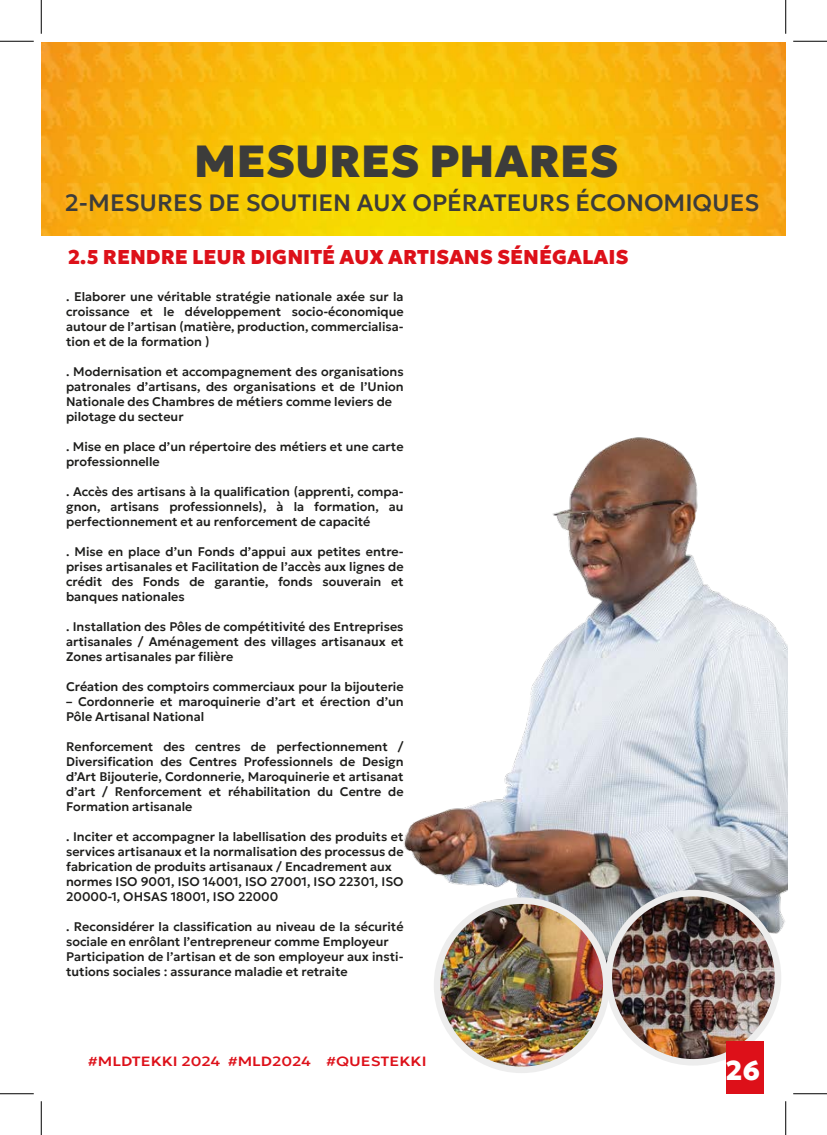
<style>
.page{position:relative;width:827px;height:1135px;background:#fff}
.page>*{position:absolute;margin:0;border:0;box-sizing:border-box;transform-origin:0 0}
.t1{font:900 45px "Geologica";color:#3c3c3b}
.t2{font:900 27.5px "Geologica";color:#fff}
.t3{font:500 23.62px "Geologica";color:#3c3c3b}
.t4{font:900 20px "Geologica";color:#dd1019}
.t5{font:500 13.38px "Geologica";color:#dd1019;scale:1.18 1}
.t6{font:500 12.5px/15px "Geologica";color:#1d1d1b;text-align:justify}
</style>
<div class="page">
<img style="left:41px;top:42px;width:744px;height:194px">
<img style="left:403px;top:437px;width:384px;height:539px">
<div style="left:434px;top:897px;width:175px;height:176px;background:#ededed;border-radius:50%"></div>
<img style="left:440px;top:904px;width:163px;height:162px;border-radius:81px">
<div style="left:605px;top:890px;width:176px;height:175px;background:#ededed;border-radius:50%"></div>
<img style="left:612px;top:896px;width:162px;height:163px;border-radius:81px">
<div style="left:726px;top:1041px;width:37px;height:53px;background:#dd1019"></div>
<hr style="left:0;top:41px;width:34px;height:1px;background:#000">
<hr style="left:793px;top:41px;width:34px;height:1px;background:#000">
<hr style="left:0;top:1093px;width:34px;height:1px;background:#000">
<hr style="left:793px;top:1093px;width:34px;height:1px;background:#000">
<hr style="left:41px;top:0;width:1px;height:34px;background:#000">
<hr style="left:41px;top:1101px;width:1px;height:34px;background:#000">
<hr style="left:785px;top:0;width:1px;height:34px;background:#000">
<hr style="left:785px;top:1101px;width:1px;height:34px;background:#000">
<h1 class="t1" style="left:194px;top:120px;width:426px">MESURES PHARES</h1>
<h3 class="t3" style="left:65px;top:182px;width:696px">2-MESURES DE SOUTIEN AUX OPÉRATEURS ÉCONOMIQUES</h3>
<h3 class="t4" style="left:68px;top:238px;width:561px">2.5 RENDRE LEUR DIGNITÉ AUX ARTISANS SÉNÉGALAIS</h3>
<p class="t6" style="left:66px;top:288px;width:339px">. Elaborer une véritable stratégie nationale axée sur la croissance et le développement socio-économique autour de l’artisan (matière, production, commercialisa&shy;tion et de la formation )</p>
<p class="t6" style="left:66px;top:363px;width:339px;text-align:left">. Modernisation et accompagnement des organisations patronales d’artisans, des organisations et de l’Union Nationale des Chambres de métiers comme leviers de pilotage du secteur</p>
<p class="t6" style="left:66px;top:438px;width:339px">. Mise en place d’un répertoire des métiers et une carte professionnelle</p>
<p class="t6" style="left:66px;top:483px;width:339px">. Accès des artisans à la qualification (apprenti, compa&shy;gnon, artisans professionnels), à la formation, au perfectionnement et au renforcement de capacité</p>
<p class="t6" style="left:66px;top:543px;width:339px">. Mise en place d’un Fonds d’appui aux petites entre&shy;prises artisanales et Facilitation de l’accès aux lignes de crédit des Fonds de garantie, fonds souverain et banques nationales</p>
<p class="t6" style="left:66px;top:618px;width:339px">. Installation des Pôles de compétitivité des Entreprises artisanales / Aménagement des villages artisanaux et Zones artisanales par filière</p>
<p class="t6" style="left:66px;top:678px;width:339px">Création des comptoirs commerciaux pour la bijouterie</p>
<p class="t6" style="left:66px;top:693px;width:339px">– Cordonnerie et maroquinerie d’art et érection d’un<br>Pôle Artisanal National</p>
<p class="t6" style="left:66px;top:738px;width:339px">Renforcement des centres de perfectionnement / Diversification des Centres Professionnels de Design d’Art Bijouterie, Cordonnerie, Maroquinerie et artisanat d’art / Renforcement et réhabilitation du Centre de Formation artisanale</p>
<p class="t6" style="left:66px;top:828px;width:339px;text-align:left">. Inciter et accompagner la labellisation des produits et services artisanaux et la normalisation des processus de fabrication de produits artisanaux / Encadrement aux normes ISO 9001, ISO 14001, ISO 27001, ISO 22301, ISO 20000-1, OHSAS 18001, ISO 22000</p>
<p class="t6" style="left:66px;top:918px;width:339px;text-align:left">. Reconsidérer la classification au niveau de la sécurité sociale en enrôlant l’entrepreneur comme Employeur Participation de l’artisan et de son employeur aux insti&shy;tutions sociales : assurance maladie et retraite</p>
<p class="t5" style="left:88px;top:1049px;width:288px">#MLDTEKKI 2024 #MLD2024 #QUESTEKKI</p>
<h2 class="t2" style="left:726px;top:1045px;width:36px">26</h2>
</div>
